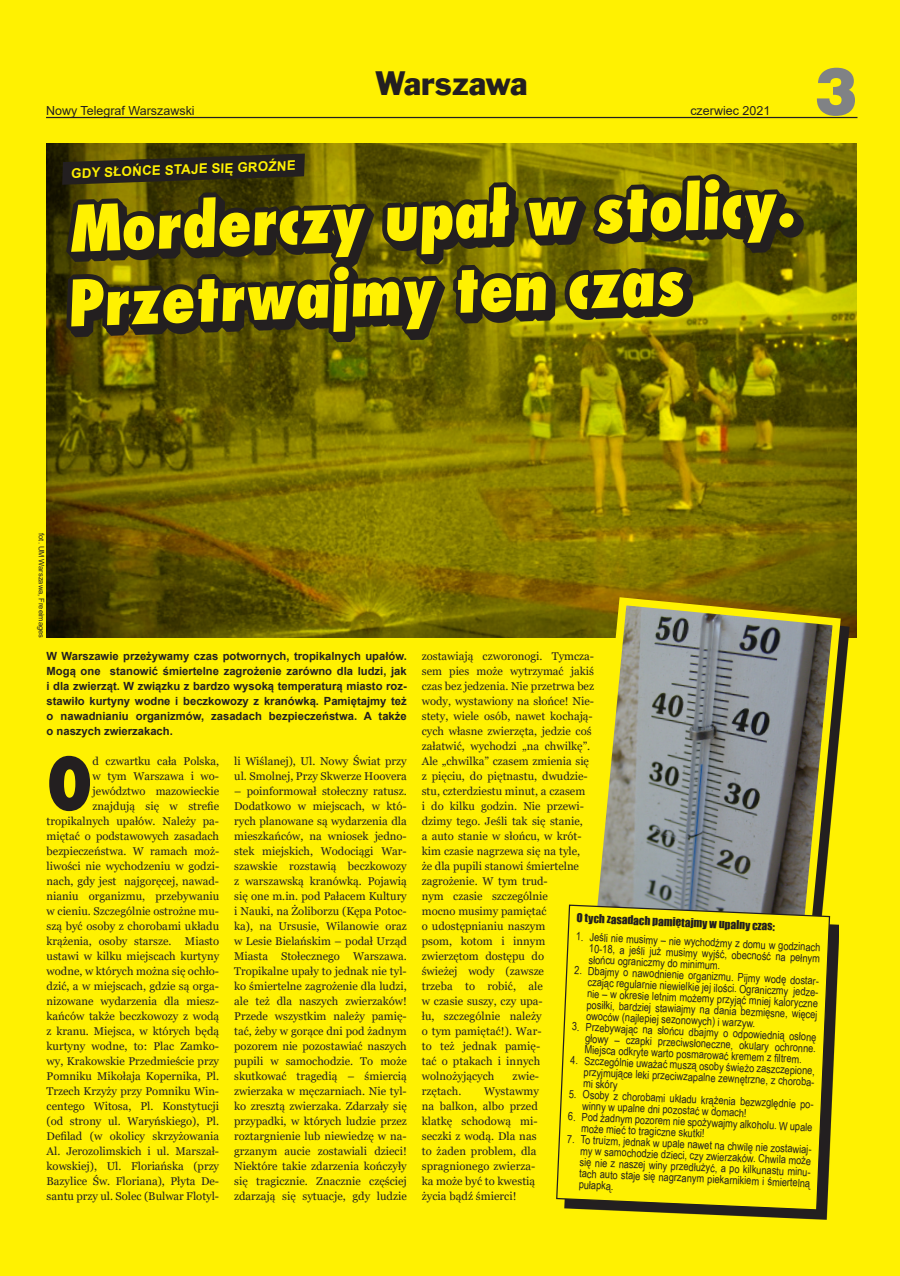
<style>
.page{position:relative;width:900px;height:1276px;background:#fff101}
.page>*{position:absolute;margin:0;border:0;box-sizing:border-box;transform-origin:0 0}
.t1{font:800 70.88px "Fujiyama";color:#231f20}
.t2{font:65px "Swis 721 Blk EU";color:#808285}
.t3{font:800 62.12px/74.5px "Fujiyama";color:#fff101}
.t4{font:31px "Frank Goth EU";color:#231f20}
.t5{font:700 13.25px "Arial";color:#fff101}
.t6{font:12.5px "Arial";color:#231f20}
.t7{font:11.25px/15px "Georgia";color:#231f20}
.t8{font:11.25px/11.5px "Arial Narrow";color:#231f20;text-align:justify}
.t9{font:700 11.25px/15px "Arial";color:#231f20;text-align:justify}
.t10{font:11.25px "Impact";color:#231f20}
.t11{font:7.5px "Arial";color:#231f20}
</style>
<div class="page">
<hr style="left:46px;top:117px;width:811px;height:1px;background:#231f20">
<img style="left:46px;top:143px;width:811px;height:495px">
<svg style="left:59px;top:143px;width:749px;height:224px;background:#544e0d"></svg>
<svg style="left:584px;top:593px;width:261px;height:311px"></svg>
<svg style="left:624px;top:924px;width:215px;height:295px"></svg>
<svg style="left:556px;top:904px;width:275px;height:307px"></svg>
<p class="t6" style="left:46px;top:102px;width:150px">Nowy Telegraf Warszawski</p>
<h3 class="t4" style="left:376px;top:64px;width:153px">Warszawa</h3>
<p class="t6" style="left:690px;top:102px;width:81px">czerwiec 2021</p>
<p class="t5" style="left:71px;top:164px;width:226px;rotate:-2deg">Gdy słońce staje się g roźne</p>
<h3 class="t3" style="left:63px;top:190px;width:733px;rotate:-2deg">Morderczy upał w stolicy.<br>Przetrwajmy ten czas</h3>
<h2 class="t2" style="left:815px;top:50px;width:44px">3</h2>
<p class="t11" style="left:47px;top:533px;width:106px;rotate:90deg">fot. UM Warszawa, Freeimages</p>
<p class="t9" style="left:47px;top:649px;width:362px">W Warszawie przeżywamy czas potwornych, tropikalnych upałów.<br>Mogą one stanowić śmiertelne zagrożenie zarówno dla ludzi, jak i dla zwierząt. W związku z bardzo wysoką temperaturą miasto roz&shy;stawiło kurtyny wodne i beczkowozy z kranówką. Pamiętajmy też o nawadnianiu organizmów, zasadach bezpieczeństwa. A także o naszych zwierzakach.</p>
<h1 class="t1" style="left:47px;top:736px;width:48px">O</h1>
<p class="t7" style="left:47px;top:754px;width:174px;text-align:right">d czwartku cała Polska,<br>w tym Warszawa i wo&shy;jewództwo mazowieckie<br>znajdują się w strefie tropikalnych upałów. Należy pa&shy;miętać o podstawowych zasadach bezpieczeństwa. W ramach moż&shy;liwości nie wychodzeniu w godzi&shy;nach, gdy jest najgoręcej, nawad&shy;nianiu organizmu, przebywaniu w cieniu. Szczególnie ostrożne mu&shy;szą być osoby z chorobami układu krążenia, osoby starsze. Miasto ustawi w kilku miejscach kurtyny wodne, w których można się ochło&shy;dzić, a w miejscach, gdzie są orga&shy;nizowane wydarzenia dla miesz&shy;kańców także beczkowozy z wodą z kranu. Miejsca, w których będą kurtyny wodne, to: Plac Zamko&shy;wy, Krakowskie Przedmieście przy<br>Pomniku Mikołaja Kopernika, Pl.<br>Trzech Krzyży przy Pomniku Win&shy;centego Witosa, Pl. Konstytucji (od strony ul. Waryńskiego), Pl.<br>Defilad (w okolicy skrzyżowania<br>Al. Jerozolimskich i ul. Marszał&shy;kowskiej), Ul. Floriańska (przy<br>Bazylice Św. Floriana), Płyta De&shy;santu przy ul. Solec (Bulwar Flotyl-</p>
<p class="t7" style="left:234px;top:754px;width:174px">li Wiślanej), Ul. Nowy Świat przy ul. Smolnej, Przy Skwerze Hoovera</p>
<p class="t7" style="left:234px;top:784px;width:174px;text-align:justify">– poinformował stołeczny ratusz.<br>Dodatkowo w miejscach, w któ&shy;rych planowane są wydarzenia dla mieszkańców, na wniosek jedno&shy;stek miejskich, Wodociągi War&shy;szawskie rozstawią beczkowozy z warszawską kranówką. Pojawią się one m.in. pod Pałacem Kultury i Nauki, na Żoliborzu (Kępa Potoc&shy;ka), na Ursusie, Wilanowie oraz w Lesie Bielańskim – podał Urząd Miasta Stołecznego Warszawa.<br>Tropikalne upały to jednak nie tyl&shy;ko śmiertelne zagrożenie dla ludzi, ale też dla naszych zwierzaków!<br>Przede wszystkim należy pamię&shy;tać, żeby w gorące dni pod żadnym pozorem nie pozostawiać naszych pupili w samochodzie. To może skutkować tragedią – śmiercią zwierzaka w męczarniach. Nie tyl&shy;ko zresztą zwierzaka. Zdarzały się przypadki, w których ludzie przez roztargnienie lub niewiedzę w na&shy;grzanym aucie zostawiali dzieci!<br>Niektóre takie zdarzenia kończyły się tragicznie. Znacznie częściej zdarzają się sytuacje, gdy ludzie</p>
<p class="t7" style="left:422px;top:649px;width:174px">zostawiają czworonogi. Tymcza&shy;sem pies może wytrzymać jakiś czas bez jedzenia. Nie przetrwa bez wody, wystawiony na słońce! Nie&shy;stety, wiele osób, nawet kochają&shy;cych własne zwierzęta, jedzie coś załatwić, wychodzi „na chwilkę”.<br>Ale „chwilka” czasem zmienia się z pięciu, do piętnastu, dwudzie&shy;stu, czterdziestu minut, a czasem<br>i do kilku godzin. Nie przewi&shy;dzimy tego. Jeśli tak się stanie,<br>a auto stanie w słońcu, w krót&shy;kim czasie nagrzewa się na tyle,<br>że dla pupili stanowi śmiertelne zagrożenie. W tym trud-<br>nym czasie szczególnie<br>mocno musimy pamiętać<br>o udostępnianiu naszym<br>psom, kotom i innym zwierzętom dostępu do<br>świeżej wody (zawsze<br>trzeba to robić, ale<br>w czasie suszy, czy upa-<br>łu, szczególnie należy<br>o tym pamiętać!). War-<br>to też jednak pamię-<br>tać o ptakach i innych wolnożyjących</p>
<p class="t10" style="left:577px;top:908px;width:200px;rotate:3deg">O tych zasadach pamiętajmy w upalny czas:</p>
<p class="t8" style="left:590px;top:930px;width:233px;text-indent:-14px;rotate:3deg">1. Jeśli nie musimy – nie wychodźmy z domu w godzinach 10-18, a jeśli już musimy wyjść, obecność na pełnym słońcu ograniczmy do minimum.</p>
<p class="t8" style="left:589px;top:963px;width:233px;text-indent:-14px;rotate:3deg">2. Dbajmy o nawodnienie organizmu. Pijmy wodę dostar&shy;czając regularnie niewielkie jej ilości. Ograniczmy jedze&shy;nie – w okresie letnim możemy przyjąć mniej kaloryczne posiłki, bardziej stawiajmy na dania bezmięsne, więcej owoców (najlepiej sezonowych) i warzyw.</p>
<p class="t8" style="left:586px;top:1020px;width:233px;text-indent:-14px;rotate:3deg">3. Przebywając na słońcu dbajmy o odpowiednią osłonę głowy – czapki przeciwsłoneczne, okulary ochronne.<br>Miejsca odkryte warto posmarować kremem z fi ltrem.</p>
<p class="t8" style="left:585px;top:1053px;width:235px;text-align:left;text-indent:-14px;rotate:3deg">4. Szczególnie uważać muszą osoby świeżo zaszczepione, przyjmujące leki przeciwzapalne zewnętrzne, z choroba&shy;mi skóry</p>
<p class="t8" style="left:583px;top:1087px;width:232px;text-indent:-14px;rotate:3deg">5. Osoby z chorobami układu krążenia bezwzględnie po&shy;winny w upalne dni pozostać w domach!</p>
<p class="t7" style="left:513px;top:1069px;width:28px">zwie-</p>
<p class="t7" style="left:422px;top:1084px;width:41px">rzętach.</p>
<p class="t7" style="left:422px;top:1084px;width:119px;text-indent:62px">Wystawmy na balkon, albo przed klatkę schodową mi&shy;seczki z wodą. Dla nas to żaden problem, dla spragnionego zwierza&shy;ka może być to kwestią życia bądź śmierci!</p>
<p class="t8" style="left:582px;top:1109px;width:232px;text-indent:-14px;rotate:3deg">6. Pod żadnym pozorem nie spożywajmy alkoholu. W upale może mieć to tragiczne skutki!</p>
<p class="t8" style="left:581px;top:1132px;width:233px;text-indent:-14px;rotate:3deg">7. To truizm, jednak w upale nawet na chwilę nie zostawiaj&shy;my w samochodzie dzieci, czy zwierzaków. Chwila może się nie z naszej winy przedłużyć, a po kilkunastu minu&shy;tach auto staje się nagrzanym piekarnikiem i śmiertelną pułapką.</p>
</div>
